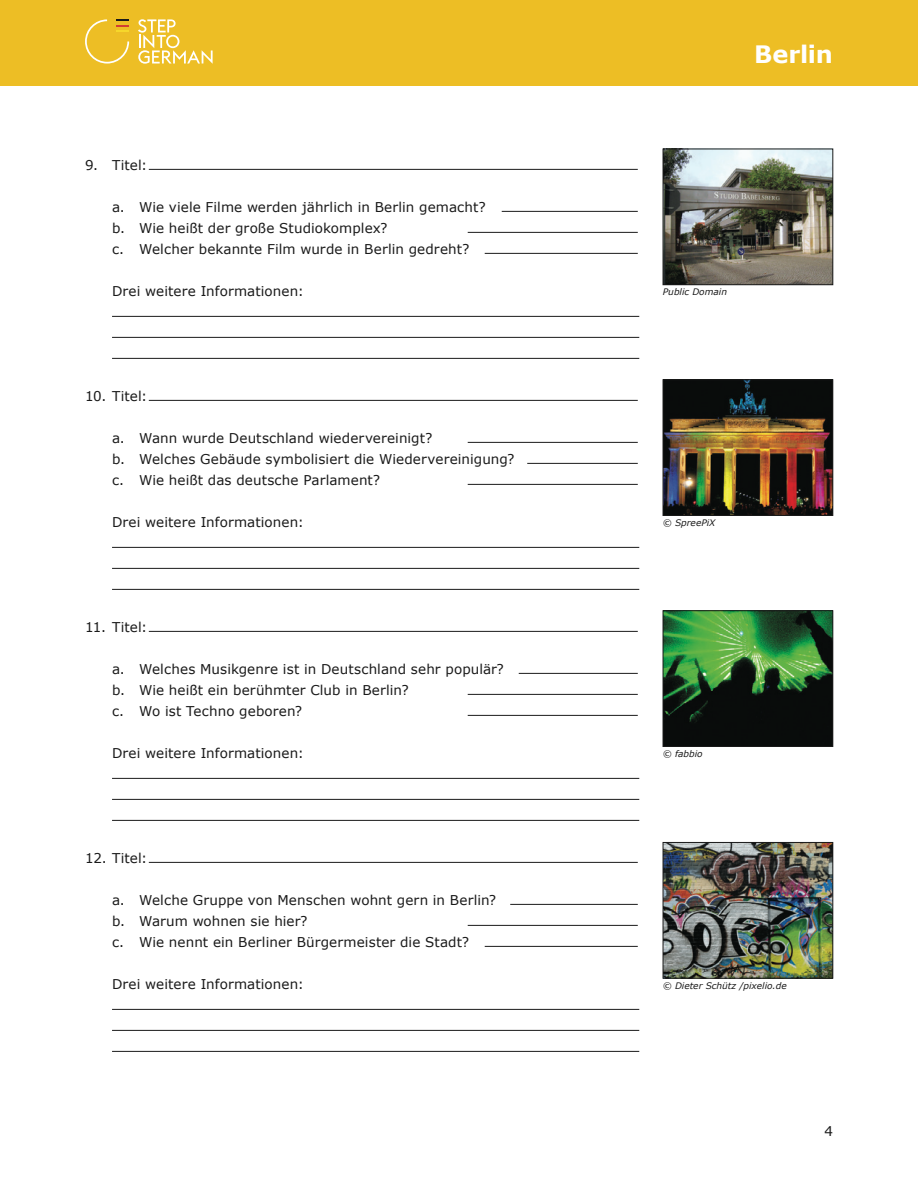
<style>
.page{position:relative;width:918px;height:1188px;background:#fff}
.page>*{position:absolute;margin:0;border:0;box-sizing:border-box;transform-origin:0 0}
.t1{font:700 24px "Verdana";letter-spacing:-.01em;color:#fff}
.t2{font:13.5px/21px "Verdana";letter-spacing:.005em;color:#1a1a1a}
.t3{font:italic 9px "Verdana";color:#1a1a1a}
</style>
<div class="page">
<div style="left:0;top:0;width:918px;height:85px;background:#edbe25"></div>
<svg style="left:138px;top:19px;width:75px;height:45px"></svg>
<svg style="left:85px;top:19px;width:44px;height:45px"></svg>
<hr style="left:149px;top:169px;width:489px;height:1px;background:#1a1a1a">
<hr style="left:502px;top:211px;width:136px;height:1px;background:#1a1a1a">
<hr style="left:468px;top:232px;width:170px;height:1px;background:#1a1a1a">
<hr style="left:485px;top:253px;width:153px;height:1px;background:#1a1a1a">
<hr style="left:112px;top:316px;width:527px;height:1px;background:#1a1a1a">
<hr style="left:112px;top:337px;width:527px;height:1px;background:#1a1a1a">
<hr style="left:112px;top:358px;width:527px;height:1px;background:#1a1a1a">
<hr style="left:149px;top:400px;width:489px;height:1px;background:#1a1a1a">
<hr style="left:468px;top:442px;width:170px;height:1px;background:#1a1a1a">
<hr style="left:527px;top:463px;width:111px;height:1px;background:#1a1a1a">
<hr style="left:468px;top:484px;width:170px;height:1px;background:#1a1a1a">
<hr style="left:112px;top:547px;width:527px;height:1px;background:#1a1a1a">
<hr style="left:112px;top:568px;width:527px;height:1px;background:#1a1a1a">
<hr style="left:112px;top:589px;width:527px;height:1px;background:#1a1a1a">
<hr style="left:149px;top:631px;width:489px;height:1px;background:#1a1a1a">
<hr style="left:519px;top:673px;width:119px;height:1px;background:#1a1a1a">
<hr style="left:468px;top:694px;width:170px;height:1px;background:#1a1a1a">
<hr style="left:468px;top:715px;width:170px;height:1px;background:#1a1a1a">
<hr style="left:112px;top:778px;width:527px;height:1px;background:#1a1a1a">
<hr style="left:112px;top:799px;width:527px;height:1px;background:#1a1a1a">
<hr style="left:112px;top:820px;width:527px;height:1px;background:#1a1a1a">
<hr style="left:149px;top:862px;width:489px;height:1px;background:#1a1a1a">
<hr style="left:510px;top:904px;width:128px;height:1px;background:#1a1a1a">
<hr style="left:468px;top:925px;width:170px;height:1px;background:#1a1a1a">
<hr style="left:485px;top:946px;width:153px;height:1px;background:#1a1a1a">
<hr style="left:112px;top:1009px;width:527px;height:1px;background:#1a1a1a">
<hr style="left:112px;top:1030px;width:527px;height:1px;background:#1a1a1a">
<hr style="left:112px;top:1051px;width:527px;height:1px;background:#1a1a1a">
<img style="left:665px;top:151px;width:166px;height:132px">
<div style="left:663px;top:149px;width:170px;height:136px;border:1px solid #1a1a1a"></div>
<img style="left:665px;top:382px;width:166px;height:132px">
<div style="left:663px;top:380px;width:170px;height:136px;border:1px solid #1a1a1a"></div>
<img style="left:665px;top:613px;width:166px;height:132px">
<div style="left:663px;top:611px;width:170px;height:136px;border:1px solid #1a1a1a"></div>
<img style="left:665px;top:844px;width:166px;height:132px">
<div style="left:663px;top:842px;width:170px;height:136px;border:1px solid #1a1a1a"></div>
<p class="t2" style="left:85px;top:154px;width:64px">9. Titel:</p>
<p class="t2" style="left:112px;top:196px;width:375px">a. Wie viele Filme werden jährlich in Berlin gemacht? b. Wie heißt der große Studiokomplex?<br>c. Welcher bekannte Film wurde in Berlin gedreht?</p>
<p class="t2" style="left:112px;top:280px;width:193px">Drei weitere Informationen:</p>
<p class="t2" style="left:85px;top:385px;width:64px">10. Titel:</p>
<p class="t2" style="left:112px;top:427px;width:404px">a. Wann wurde Deutschland wiedervereinigt?<br>b. Welches Gebäude symbolisiert die Wiedervereinigung? c. Wie heißt das deutsche Parlament?</p>
<p class="t2" style="left:112px;top:511px;width:193px">Drei weitere Informationen:</p>
<p class="t2" style="left:85px;top:616px;width:64px">11. Titel:</p>
<p class="t2" style="left:112px;top:658px;width:393px">a. Welches Musikgenre ist in Deutschland sehr populär? b. Wie heißt ein berühmter Club in Berlin?<br>c. Wo ist Techno geboren?</p>
<p class="t2" style="left:112px;top:742px;width:193px">Drei weitere Informationen:</p>
<p class="t2" style="left:85px;top:847px;width:64px">12. Titel:</p>
<p class="t2" style="left:112px;top:889px;width:386px">a. Welche Gruppe von Menschen wohnt gern in Berlin? b. Warum wohnen sie hier?<br>c. Wie nennt ein Berliner Bürgermeister die Stadt?</p>
<p class="t2" style="left:112px;top:973px;width:193px">Drei weitere Informationen:</p>
<h1 class="t1" style="left:754px;top:39px;width:80px">Berlin</h1>
<p class="t3" style="left:663px;top:286px;width:66px">Public Domain</p>
<p class="t3" style="left:663px;top:517px;width:54px">© SpreePiX</p>
<p class="t3" style="left:663px;top:748px;width:41px">© fabbio</p>
<p class="t3" style="left:663px;top:980px;width:125px">© Dieter Schütz /pixelio.de</p>
<p class="t2" style="left:824px;top:1120px;width:10px">4</p>
</div>
